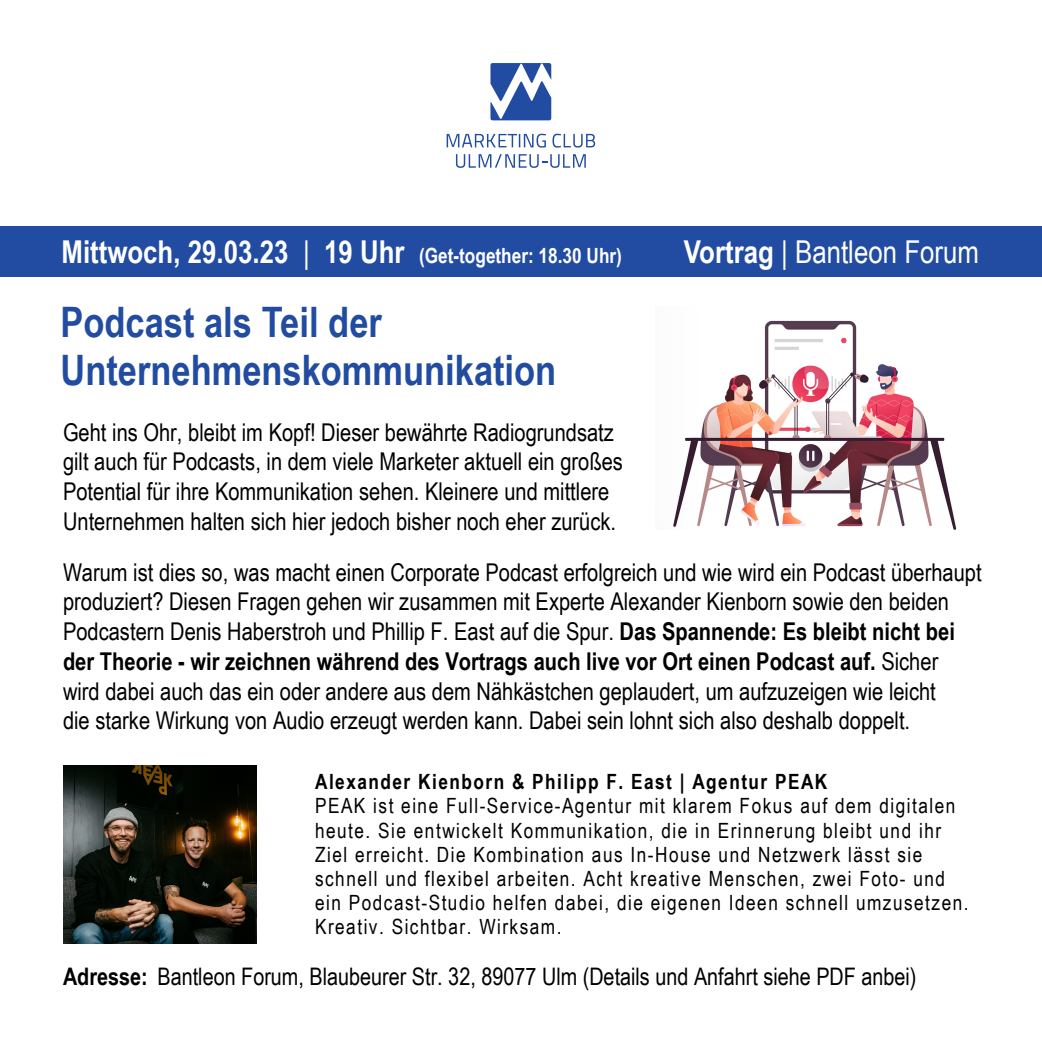
<style>
.page{position:relative;width:1042px;height:1042px;background:#fff}
.page>*{position:absolute;margin:0;border:0;box-sizing:border-box;transform-origin:0 0}
.t1{font:700 42px/48.3px "Arial Narrow";color:#214ca1}
.t2{font:31.5px "Arial Narrow";color:#fff}
.t3{font:24.5px/29.8px "Arial Narrow";color:#000}
.t4{font:24.15px "Arial Narrow";color:#000}
.t5{font:21px/24.2px "Arial Narrow";letter-spacing:.07em;color:#000}
.t6{font:700 21px "Arial Narrow";color:#fff}
.t7{font:700 21px "Arial Narrow";letter-spacing:.07em;color:#000}
.s1{font-size:31.5px}
.s2{font-weight:400;font-size:31.5px}
.s3{font-weight:700}
</style>
<div class="page">
<div style="left:0;top:226px;width:1042px;height:51px;background:#214ca1"></div>
<svg style="left:490px;top:63px;width:61px;height:57px"></svg>
<svg style="left:447px;top:134px;width:148px;height:14px"></svg>
<svg style="left:456px;top:154px;width:130px;height:14px"></svg>
<img style="left:673px;top:320px;width:284px;height:210px">
<img style="left:63px;top:766px;width:194px;height:177px">
<p class="t6" style="left:62px;top:248px;width:562px"><span class="s1">Mittwoch, 29.03.23</span> <span class="s2">|</span> <span class="s1">19 Uhr</span> (Get-together: 18.30 Uhr)</p>
<p class="t2" style="left:684px;top:240px;width:296px"><span class="s3">Vortrag</span> | Bantleon Forum</p>
<h1 class="t1" style="left:61px;top:302px;width:497px">Podcast als Teil der<br>Unternehmenskommunikation</h1>
<p class="t3" style="left:63px;top:419px;width:561px">Geht ins Ohr, bleibt im Kopf! Dieser bewährte Radiogrundsatz gilt auch für Podcasts, in dem viele Marketer aktuell ein großes Potential für ihre Kommunikation sehen. Kleinere und mittlere Unternehmen halten sich hier jedoch bisher noch eher zurück.</p>
<p class="t3" style="left:63px;top:559px;width:920px">Warum ist dies so, was macht einen Corporate Podcast erfolgreich und wie wird ein Podcast überhaupt produziert? Diesen Fragen gehen wir zusammen mit Experte Alexander Kienborn sowie den beiden Podcastern Denis Haberstroh und Phillip F. East auf die Spur. <span class="s3">Das Spannende: Es bleibt nicht bei der Theorie - wir zeichnen während des Vortrags auch live vor Ort einen Podcast auf.</span> Sicher<br>wird dabei auch das ein oder andere aus dem Nähkästchen geplaudert, um aufzuzeigen wie leicht<br>die starke Wirkung von Audio erzeugt werden kann. Dabei sein lohnt sich also deshalb doppelt.</p>
<p class="t7" style="left:315px;top:774px;width:514px">Alexander Kienborn &amp; Philipp F. East | Agentur PEAK</p>
<p class="t5" style="left:315px;top:796px;width:655px">PEAK ist eine Full-Service-Agentur mit klarem Fokus auf dem digitalen heute. Sie entwickelt Kommunikation, die in Erinnerung bleibt und ihr Ziel erreicht. Die Kombination aus In-House und Netzwerk lässt sie schnell und flexibel arbeiten. Acht kreative Menschen, zwei Foto- und ein Podcast-Studio helfen dabei, die eigenen Ideen schnell umzusetzen.<br>Kreativ. Sichtbar. Wirksam.</p>
<p class="t4" style="left:63px;top:967px;width:855px"><span class="s3">Adresse:</span> Bantleon Forum, Blaubeurer Str. 32, 89077 Ulm (Details und Anfahrt siehe PDF anbei)</p>
</div>
